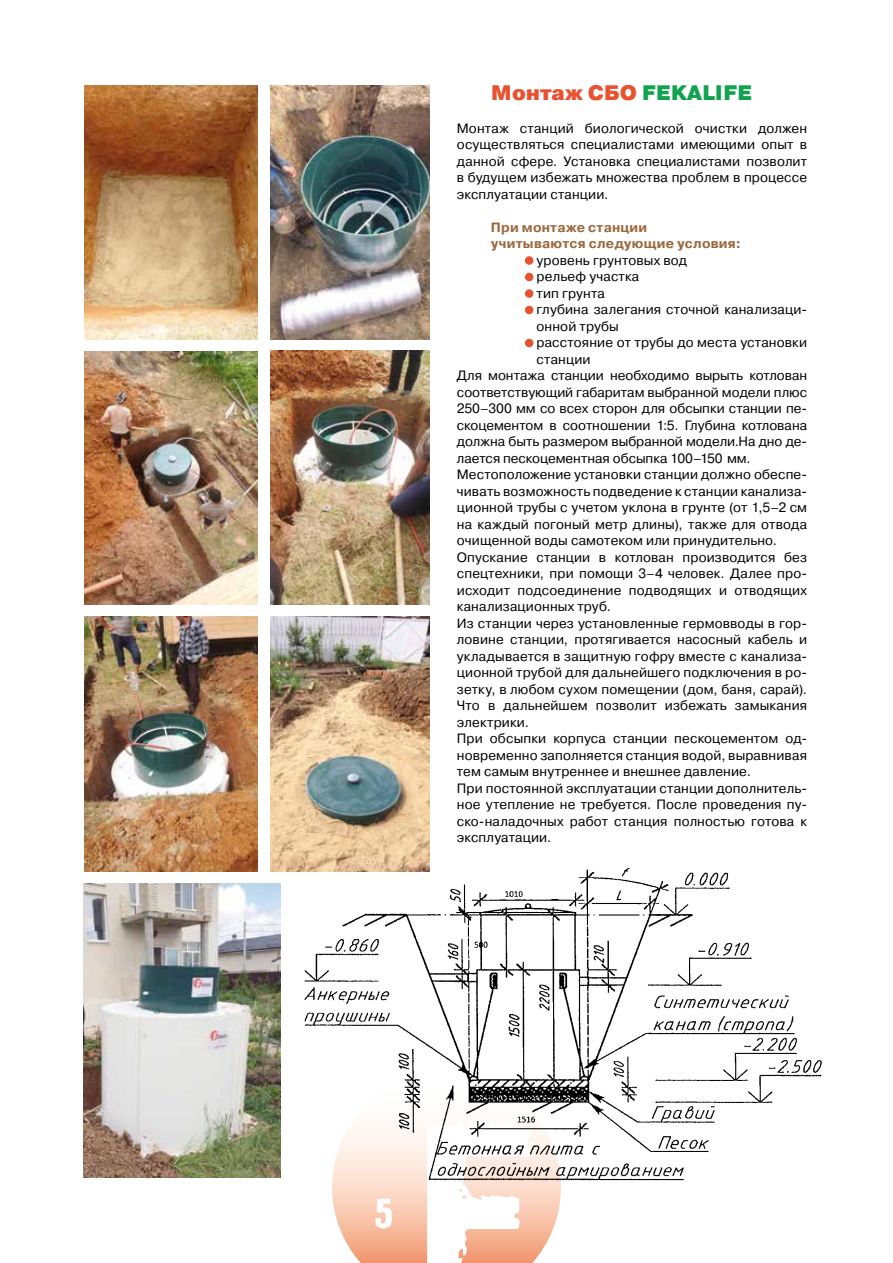
<style>
.page{position:relative;width:893px;height:1263px;background:#fff}
.page>*{position:absolute;margin:0;border:0;box-sizing:border-box;transform-origin:0 0}
.t1{font:42px "Hermes Rough C";color:#fff}
.t2{font:900 21px "Pragmatica";color:#e8522f}
.t3{font:13.5px/16.5px "Pragmatica";letter-spacing:.01em;color:#000;text-align:justify}
.t4{font:700 13.5px/16.5px "Pragmatica";letter-spacing:.015em;color:#9d693e}
.s1{color:#12a34f}
</style>
<div class="page">
<div style="left:525px;top:256px;width:8px;height:9px;background:#e8522f;border-radius:50%"></div>
<div style="left:525px;top:273px;width:8px;height:8px;background:#e8522f;border-radius:50%"></div>
<div style="left:525px;top:289px;width:8px;height:9px;background:#e8522f;border-radius:50%"></div>
<div style="left:525px;top:306px;width:8px;height:8px;background:#e8522f;border-radius:50%"></div>
<div style="left:525px;top:339px;width:8px;height:8px;background:#e8522f;border-radius:50%"></div>
<img style="left:84px;top:883px;width:196px;height:295px">
<img style="left:270px;top:617px;width:159px;height:254px">
<img style="left:84px;top:617px;width:173px;height:254px">
<img style="left:270px;top:85px;width:159px;height:255px">
<img style="left:84px;top:85px;width:173px;height:255px">
<img style="left:84px;top:352px;width:173px;height:253px">
<img style="left:270px;top:350px;width:159px;height:255px">
<svg style="left:332px;top:1191px;width:201px;height:72px"></svg>
<img style="left:294px;top:846px;width:528px;height:345px">
<h2 class="t2" style="left:491px;top:79px;width:263px">Монтаж СБО <span class="s1">FEKALIFE</span></h2>
<p class="t3" style="left:457px;top:120px;width:352px">Монтаж станций биологической очистки должен осуществляться специалистами имеющими опыт в данной сфере. Установка специалистами позволит в будущем избежать множества проблем в процессе эксплуатации станции.</p>
<p class="t4" style="left:491px;top:219px;width:251px">При монтаже станции учитываются следующие условия:</p>
<p class="t3" style="left:537px;top:252px;width:152px">уровень грунтовых вод</p>
<p class="t3" style="left:537px;top:269px;width:104px">рельеф участка</p>
<p class="t3" style="left:537px;top:285px;width:70px">тип грунта</p>
<p class="t3" style="left:537px;top:302px;width:272px">глубина залегания сточной канализаци-</p>
<p class="t3" style="left:537px;top:318px;width:84px">онной трубы</p>
<p class="t3" style="left:537px;top:335px;width:272px">расстояние от трубы до места установки</p>
<p class="t3" style="left:537px;top:351px;width:55px">станции</p>
<p class="t3" style="left:457px;top:368px;width:352px">Для монтажа станции необходимо вырыть котлован</p>
<p class="t3" style="left:457px;top:384px;width:352px">соответствующий габаритам выбранной модели плюс</p>
<p class="t3" style="left:457px;top:401px;width:352px">250–300 мм со всех сторон для обсыпки станции пе-</p>
<p class="t3" style="left:457px;top:417px;width:352px">скоцементом в соотношении 1:5. Глубина котлована</p>
<p class="t3" style="left:457px;top:434px;width:352px">должна быть размером выбранной модели.На дно де-</p>
<p class="t3" style="left:457px;top:450px;width:295px">лается пескоцементная обсыпка 100–150 мм.</p>
<p class="t3" style="left:457px;top:467px;width:352px">Местоположение установки станции должно обеспе-</p>
<p class="t3" style="left:457px;top:483px;width:352px">чивать возможность подведение к станции канализа-</p>
<p class="t3" style="left:457px;top:500px;width:352px">ционной трубы с учетом уклона в грунте (от 1,5–2 см</p>
<p class="t3" style="left:457px;top:516px;width:352px">на каждый погоный метр длины), также для отвода</p>
<p class="t3" style="left:457px;top:533px;width:322px">очищенной воды самотеком или принудительно.</p>
<p class="t3" style="left:457px;top:549px;width:352px">Опускание станции в котлован производится без</p>
<p class="t3" style="left:457px;top:566px;width:352px">спецтехники, при помощи 3–4 человек. Далее про-</p>
<p class="t3" style="left:457px;top:582px;width:352px">исходит подсоединение подводящих и отводящих</p>
<p class="t3" style="left:457px;top:599px;width:155px">канализационных труб.</p>
<p class="t3" style="left:457px;top:615px;width:352px">Из станции через установленные гермовводы в гор-</p>
<p class="t3" style="left:457px;top:632px;width:352px">ловине станции, протягивается насосный кабель и</p>
<p class="t3" style="left:457px;top:648px;width:352px">укладывается в защитную гофру вместе с канализа-</p>
<p class="t3" style="left:457px;top:665px;width:352px">ционной трубой для дальнейшего подключения в ро-</p>
<p class="t3" style="left:457px;top:681px;width:352px">зетку, в любом сухом помещении (дом, баня, сарай).</p>
<p class="t3" style="left:457px;top:698px;width:352px">Что в дальнейшем позволит избежать замыкания</p>
<p class="t3" style="left:457px;top:714px;width:74px">электрики.</p>
<p class="t3" style="left:457px;top:731px;width:352px">При обсыпки корпуса станции пескоцементом од-</p>
<p class="t3" style="left:457px;top:747px;width:352px">новременно заполняется станция водой, выравнивая</p>
<p class="t3" style="left:457px;top:764px;width:295px">тем самым внутреннее и внешнее давление.</p>
<p class="t3" style="left:457px;top:780px;width:352px">При постоянной эксплуатации станции дополнитель-</p>
<p class="t3" style="left:457px;top:797px;width:352px">ное утепление не требуется. После проведения пу-</p>
<p class="t3" style="left:457px;top:813px;width:352px">ско-наладочных работ станция полностью готова к</p>
<p class="t3" style="left:457px;top:830px;width:96px">эксплуатации.</p>
<h1 class="t1" style="left:374px;top:1189px;width:21px">5</h1>
</div>
